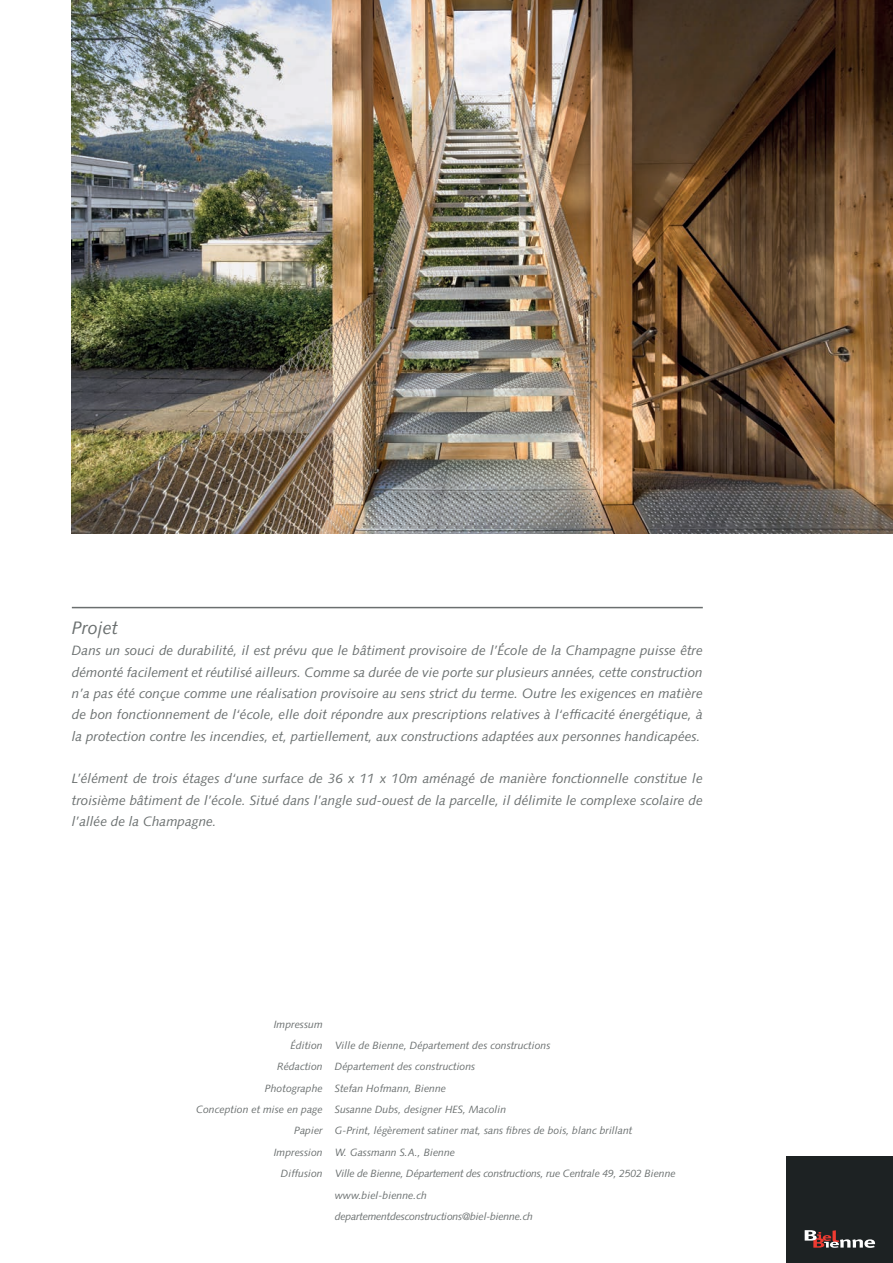
<style>
.page{position:relative;width:893px;height:1263px;background:#fff}
.page>*{position:absolute;margin:0;border:0;box-sizing:border-box;transform-origin:0 0}
.t1{font:italic 18px "Syntax";color:#6a6f6f}
.t2{font:italic 13.5px/21.3px "Syntax";color:#6a6f6f;text-align:justify}
.t3{font:italic 10.5px "Syntax";color:#6a6f6f}
.t4{font:italic 10.5px "Syntax";letter-spacing:-.02em;color:#6a6f6f}
</style>
<div class="page">
<div style="left:787px;top:1157px;width:106px;height:106px;background:#1d2223"></div>
<svg style="left:805px;top:1230px;width:70px;height:18px"></svg>
<hr style="left:72px;top:607px;width:631px;height:1px;background:#6a6f6f">
<img style="left:72px;top:0;width:821px;height:534px">
<h1 class="t1" style="left:72px;top:617px;width:48px">Projet</h1>
<p class="t2" style="left:72px;top:640px;width:632px">Dans un souci de durabilité, il est prévu que le bâtiment provisoire de l’École de la Champagne puisse être démonté facilement et réutilisé ailleurs. Comme sa durée de vie porte sur plusieurs années, cette construction n’a pas été conçue comme une réalisation provisoire au sens strict du terme. Outre les exigences en matière de bon fonctionnement de l‘école, elle doit répondre aux prescriptions relatives à l‘efficacité énergétique, à la protection contre les incendies, et, partiellement, aux constructions adaptées aux personnes handicapées.</p>
<p class="t2" style="left:72px;top:768px;width:632px">L’élément de trois étages d‘une surface de 36 x 11 x 10m aménagé de manière fonctionnelle constitue le troisième bâtiment de l’école. Situé dans l’angle sud-ouest de la parcelle, il délimite le complexe scolaire de l’allée de la Champagne.</p>
<p class="t3" style="left:274px;top:1018px;width:51px">Impressum</p>
<p class="t3" style="left:291px;top:1039px;width:261px">Édition Ville de Bienne, Département des constructions</p>
<p class="t3" style="left:277px;top:1060px;width:200px">Rédaction Département des constructions</p>
<p class="t3" style="left:265px;top:1082px;width:183px">Photographe Stefan Hofmann, Bienne</p>
<p class="t3" style="left:196px;top:1103px;width:312px">Conception et mise en page Susanne Dubs, designer HES, Macolin</p>
<p class="t3" style="left:294px;top:1125px;width:340px">Papier G-Print, légèrement satiner mat, sans fibres de bois, blanc brillant</p>
<p class="t3" style="left:274px;top:1146px;width:183px">Impression W. Gassmann S.A., Bienne</p>
<p class="t4" style="left:281px;top:1167px;width:396px">Diffusion Ville de Bienne, Département des constructions, rue Centrale 49, 2502 Bienne</p>
<p class="t3" style="left:335px;top:1189px;width:94px">www.biel-bienne.ch</p>
<p class="t4" style="left:335px;top:1210px;width:200px">departementdesconstructions@biel-bienne.ch</p>
</div>
